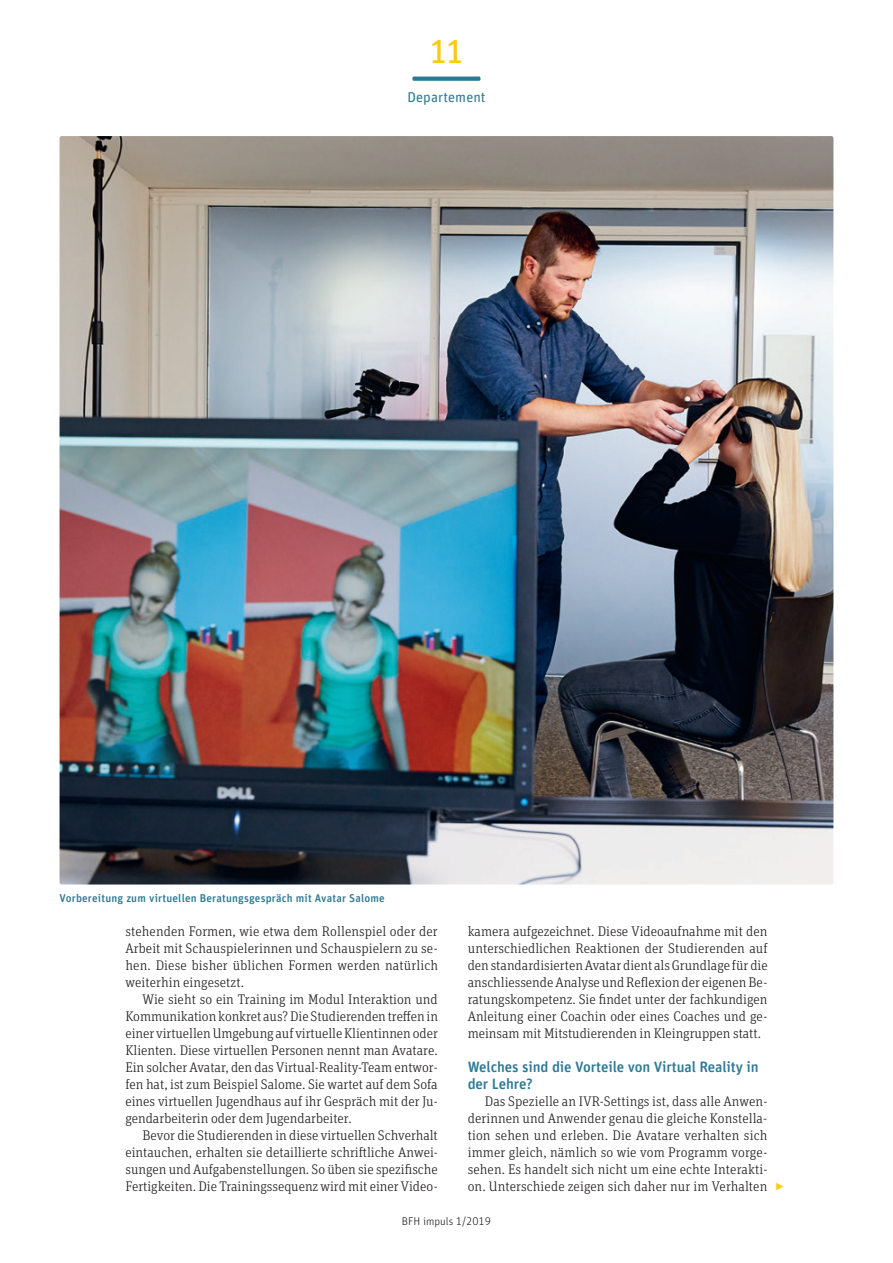
<style>
.page{position:relative;width:893px;height:1263px;background:#fff}
.page>*{position:absolute;margin:0;border:0;box-sizing:border-box;transform-origin:0 0}
.t1{font:36px "Unit Rounded Pro";color:#feca0a}
.t2{font:500 15px/17px "Unit Rounded Pro";letter-spacing:-.01em;color:#2d7993}
.t3{font:14.25px "Unit Rounded Pro";color:#2d7993}
.t4{font:300 13.95px/17px "Unit Slab Pro";letter-spacing:.005em;color:#231f20;text-align:justify}
.t5{font:500 11.25px "Unit Rounded Pro";letter-spacing:.015em;color:#2d7993}
.t6{font:300 11.25px "Unit Rounded Pro";color:#231f20}
.s1{font-family:"Unit Rounded Pro";font-size:16.5px;color:#feca0a}
</style>
<div class="page">
<svg style="left:412px;top:77px;width:68px;height:4px"></svg>
<img style="left:60px;top:136px;width:773px;height:748px">
<h1 class="t1" style="left:430px;top:25px;width:34px">11</h1>
<p class="t3" style="left:407px;top:87px;width:80px">Departement</p>
<p class="t5" style="left:60px;top:890px;width:327px">Vorbereitung zum virtuellen Beratungsgespräch mit Avatar Salome</p>
<p class="t4" style="left:125px;top:922px;width:314px">stehenden Formen, wie etwa dem Rollenspiel oder der Arbeit mit Schauspielerinnen und Schauspielern zu se&shy;hen. Diese bisher üblichen Formen werden natürlich weiterhin eingesetzt.</p>
<p class="t4" style="left:125px;top:990px;width:314px;text-indent:17px">Wie sieht so ein Training im Modul Interaktion und Kommunikation konkret aus? Die Studierenden treffen in einer virtuellen Umgebung auf virtuelle Klientinnen oder Klienten. Diese virtuellen Personen nennt man Avatare.<br>Ein solcher Avatar, den das Virtual-Reality-Team entwor&shy;fen hat, ist zum Beispiel Salome. Sie wartet auf dem Sofa eines virtuellen Jugendhaus auf ihr Gespräch mit der Ju&shy;gendarbeiterin oder dem Jugendarbeiter.</p>
<p class="t4" style="left:125px;top:1126px;width:314px;text-indent:17px">Bevor die Studierenden in diese virtuellen Schverhalt eintauchen, erhalten sie detaillierte schriftliche Anwei&shy;sungen und Aufgabenstellungen. So üben sie spezifische Fertigkeiten. Die Trainingssequenz wird mit einer Video-</p>
<p class="t4" style="left:468px;top:922px;width:301px">kamera aufgezeichnet. Diese Videoaufnahme mit den unterschiedlichen Reaktionen der Studierenden auf den standardisierten Avatar dient als Grundlage für die anschliessende Analyse und Reflexion der eigenen Be&shy;ratungskompetenz. Sie findet unter der fachkundigen Anleitung einer Coachin oder eines Coaches und ge&shy;meinsam mit Mitstudierenden in Kleingruppen statt.</p>
<p class="t2" style="left:468px;top:1057px;width:292px">Welches sind die Vorteile von Virtual Reality in der Lehre?</p>
<p class="t4" style="left:468px;top:1092px;width:318px;text-align:left;text-indent:17px">Das Spezielle an IVR-Settings ist, dass alle Anwen&shy;derinnen und Anwender genau die gleiche Konstella&shy;tion sehen und erleben. Die Avatare verhalten sich immer gleich, nämlich so wie vom Programm vorge&shy;sehen. Es handelt sich nicht um eine echte Interakti&shy;on. Unterschiede zeigen sich daher nur im Verhalten <span class="s1">▶</span></p>
<p class="t6" style="left:402px;top:1213px;width:91px">BFH impuls 1/2019</p>
</div>
